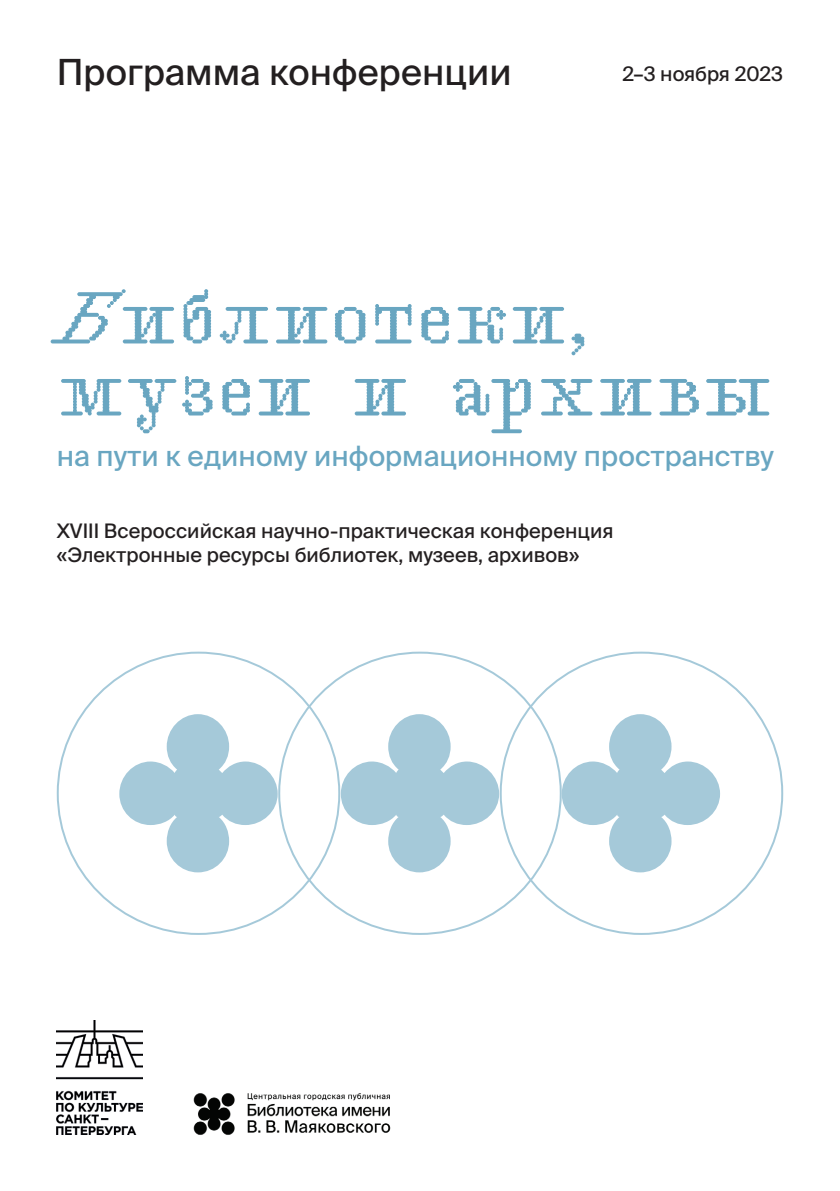
<style>
.page{position:relative;width:840px;height:1191px;background:#fff}
.page>*{position:absolute;margin:0;border:0;box-sizing:border-box;transform-origin:0 0}
.t1{font:72px/72px "FAT Rene Mayak";letter-spacing:-.03em;color:#69a6c1}
.t2{font:36px "Suisse Intl";color:#231f20}
.t3{font:28px "Suisse Intl";color:#69a6c1}
.t4{font:20px/24px "Suisse Intl";color:#231f20}
</style>
<div class="page">
<img style="left:193px;top:1093px;width:198px;height:42px">
<img style="left:57px;top:1020px;width:86px;height:114px">
<svg style="left:119px;top:714px;width:158px;height:158px"></svg>
<svg style="left:340px;top:714px;width:159px;height:158px"></svg>
<svg style="left:561px;top:714px;width:158px;height:158px"></svg>
<h2 class="t2" style="left:57px;top:51px;width:456px">Программа конференции</h2>
<p class="t4" style="left:622px;top:62px;width:162px">2–3 ноября 2023</p>
<h1 class="t1" style="left:57px;top:282px;width:718px">Библиотеки, музеи и архивы</h1>
<h3 class="t3" style="left:57px;top:440px;width:718px">на пути к единому информационному пространству</h3>
<p class="t4" style="left:57px;top:519px;width:558px">XVIII Всероссийская научно-практическая конференция «Электронные ресурсы библиотек, музеев, архивов»</p>
</div>
